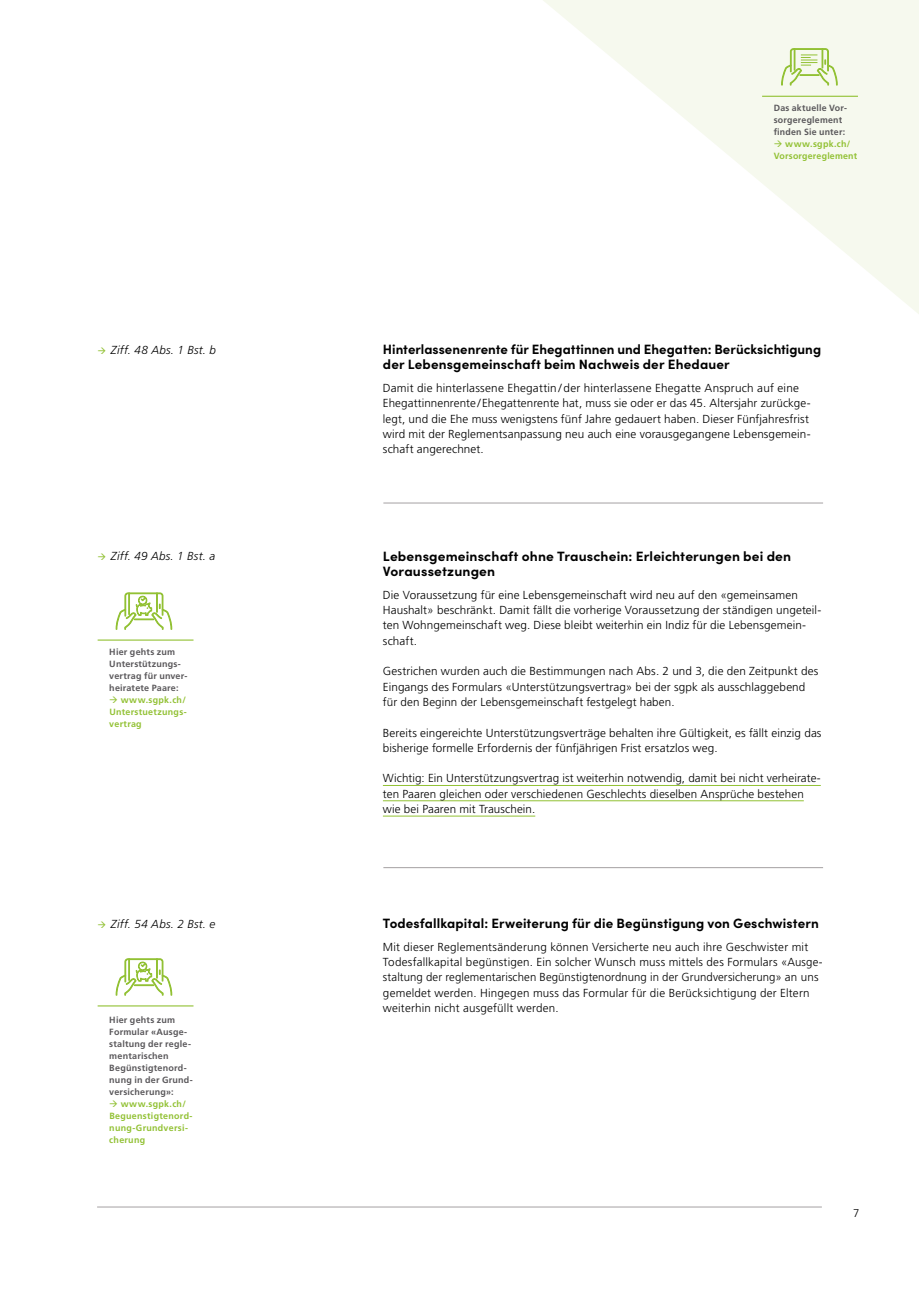
<style>
.page{position:relative;width:919px;height:1289px;background:#fff}
.page>*{position:absolute;margin:0;border:0;box-sizing:border-box;transform-origin:0 0}
.t1{font:700 13.5px/15.3px "Sofia Pro";letter-spacing:.01em;color:#000}
.t2{font:300 11.7px/15.3px "Frutiger LT Pro";letter-spacing:.01em;color:#000}
.t3{font:italic 300 11.7px "Frutiger LT Pro";letter-spacing:.02em;color:#000}
.t4{font:300 11.25px "Frutiger LT Pro";color:#000}
.t5{font:700 9px/12px "Frutiger LT Pro";letter-spacing:.025em;color:#5a585b}
.t6{font:700 9px/12px "Frutiger LT Pro";letter-spacing:.035em;color:#92c134}
.s1{color:#92c134}
</style>
<div class="page">
<hr style="left:383px;top:503px;width:440px;height:1px;background:#a4a0a2">
<hr style="left:97px;top:1206px;width:724px;height:1px;background:#a4a0a2">
<hr style="left:383px;top:785px;width:437px;height:1px;background:#92c134">
<hr style="left:383px;top:800px;width:420px;height:1px;background:#92c134">
<hr style="left:383px;top:815px;width:152px;height:1px;background:#92c134">
<hr style="left:98px;top:639px;width:95px;height:1px;background:#92c134">
<svg style="left:116px;top:592px;width:56px;height:37px"></svg>
<hr style="left:98px;top:1005px;width:95px;height:1px;background:#92c134">
<svg style="left:116px;top:958px;width:56px;height:37px"></svg>
<svg style="left:543px;top:0;width:375px;height:313px"></svg>
<hr style="left:762px;top:96px;width:95px;height:1px;background:#92c134">
<svg style="left:781px;top:48px;width:56px;height:37px;background:#dceabd"></svg>
<hr style="left:383px;top:867px;width:440px;height:1px;background:#a4a0a2">
<p class="t3" style="left:98px;top:342px;width:120px"><span class="s1">→</span> Ziff. 48 Abs. 1 Bst. b</p>
<p class="t3" style="left:98px;top:549px;width:119px"><span class="s1">→</span> Ziff. 49 Abs. 1 Bst. a</p>
<p class="t5" style="left:109px;top:646px;width:80px">Hier gehts zum<br>Unterstützungs&shy;vertrag für unver&shy;heiratete Paare:</p>
<p class="t6" style="left:109px;top:694px;width:79px;text-align:justify">→ www.sgpk.ch/ Unterstuetzungs&shy;vertrag</p>
<p class="t3" style="left:98px;top:916px;width:119px"><span class="s1">→</span> Ziff. 54 Abs. 2 Bst. e</p>
<p class="t5" style="left:109px;top:1013px;width:85px">Hier gehts zum<br>Formular «Ausge&shy;staltung der regle&shy;mentarischen<br>Begünstigtenord&shy;nung in der Grund&shy;versicherung»:</p>
<p class="t6" style="left:109px;top:1097px;width:85px">→ www.sgpk.ch/<br>Beguenstigtenord&shy;nung-Grundversi&shy;cherung</p>
<p class="t5" style="left:773px;top:102px;width:75px">Das aktuelle Vor&shy;sorgereglement finden Sie unter:</p>
<p class="t6" style="left:773px;top:138px;width:85px">→ www.sgpk.ch/<br>Vorsorgereglement</p>
<p class="t1" style="left:383px;top:340px;width:439px">Hinterlassenenrente für Ehegattinnen und Ehegatten: Berücksichtigung der Lebensgemeinschaft beim Nachweis der Ehedauer</p>
<p class="t2" style="left:383px;top:380px;width:429px">Damit die hinterlassene Ehegattin / der hinterlassene Ehegatte Anspruch auf eine Ehegattinnenrente /Ehegattenrente hat, muss sie oder er das 45. Altersjahr zurückge&shy;legt, und die Ehe muss wenigstens fünf Jahre gedauert haben. Dieser Fünfjahresfrist wird mit der Reglementsanpassung neu auch eine vorausgegangene Lebensgemein&shy;schaft angerechnet.</p>
<p class="t1" style="left:383px;top:547px;width:410px">Lebensgemeinschaft ohne Trauschein: Erleichterungen bei den<br>Voraussetzungen</p>
<p class="t2" style="left:383px;top:587px;width:440px">Die Voraussetzung für eine Lebensgemeinschaft wird neu auf den «gemeinsamen Haushalt» beschränkt. Damit fällt die vorherige Voraussetzung der ständigen ungeteil&shy;ten Wohngemeinschaft weg. Diese bleibt weiterhin ein Indiz für die Lebensgemein&shy;schaft.</p>
<p class="t2" style="left:383px;top:663px;width:437px">Gestrichen wurden auch die Bestimmungen nach Abs. 2 und 3, die den Zeitpunkt des<br>Eingangs des Formulars «Unterstützungsvertrag» bei der sgpk als ausschlaggebend für den Beginn der Lebensgemeinschaft festgelegt haben.</p>
<p class="t2" style="left:383px;top:725px;width:440px">Bereits eingereichte Unterstützungsverträge behalten ihre Gültigkeit, es fällt einzig das bisherige formelle Erfordernis der fünfjährigen Frist ersatzlos weg.</p>
<p class="t2" style="left:383px;top:770px;width:439px">Wichtig: Ein Unterstützungsvertrag ist weiterhin notwendig, damit bei nicht verheirate&shy;ten Paaren gleichen oder verschiedenen Geschlechts dieselben Ansprüche bestehen wie bei Paaren mit Trauschein.</p>
<p class="t1" style="left:383px;top:914px;width:437px">Todesfallkapital: Erweiterung für die Begünstigung von Geschwistern</p>
<p class="t2" style="left:383px;top:939px;width:441px">Mit dieser Reglementsänderung können Versicherte neu auch ihre Geschwister mit Todesfallkapital begünstigen. Ein solcher Wunsch muss mittels des Formulars «Ausge&shy;staltung der reglementarischen Begünstigtenordnung in der Grundversicherung» an uns gemeldet werden. Hingegen muss das Formular für die Berücksichtigung der Eltern weiterhin nicht ausgefüllt werden.</p>
<p class="t4" style="left:853px;top:1206px;width:8px">7</p>
</div>
